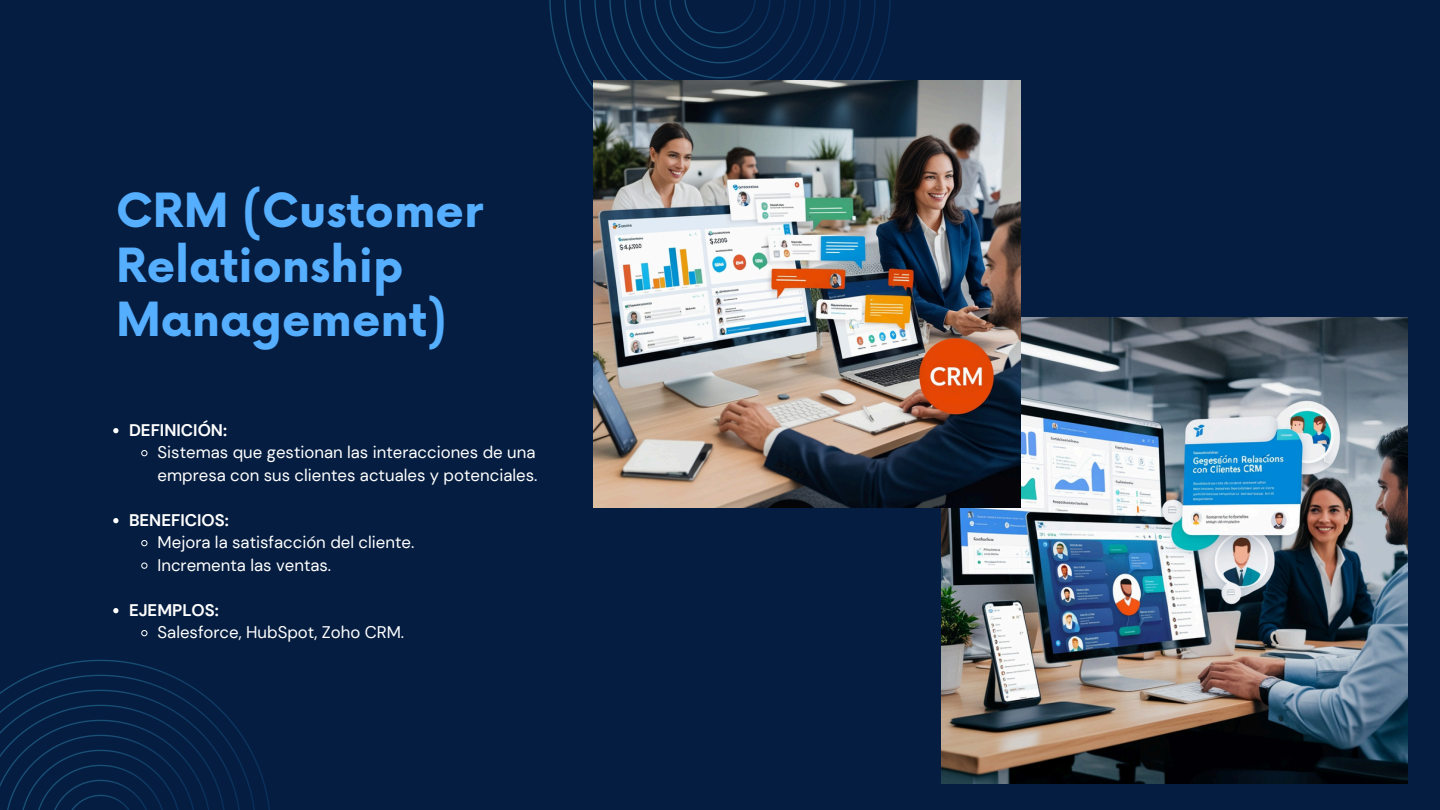
<style>
.page{position:relative;width:1440px;height:810px;background:#051d40}
.page>*{position:absolute;margin:0;border:0;box-sizing:border-box;transform-origin:0 0}
.t1{font:700 45.9px/54.8px "Now";color:#56aeff}
.t2{font:16.8px/22.5px "DM Sans";color:#fff}
.t3{font:700 16.8px "DM Sans";color:#fff}
</style>
<div class="page">
<svg style="left:549px;top:0;width:341px;height:112px"></svg>
<svg style="left:0;top:660px;width:270px;height:150px"></svg>
<img style="left:941px;top:317px;width:466px;height:466px">
<img style="left:593px;top:81px;width:427px;height:427px">
<svg style="left:113px;top:428px;width:5px;height:5px"></svg>
<svg style="left:141px;top:450px;width:7px;height:7px"></svg>
<svg style="left:113px;top:518px;width:5px;height:5px"></svg>
<svg style="left:141px;top:540px;width:7px;height:7px"></svg>
<svg style="left:141px;top:562px;width:7px;height:7px"></svg>
<svg style="left:113px;top:608px;width:5px;height:5px"></svg>
<svg style="left:141px;top:630px;width:7px;height:7px"></svg>
<h1 class="t1" style="left:116px;top:186px;width:368px">CRM (Customer<br>Relationship<br>Management)</h1>
<p class="t3" style="left:129px;top:419px;width:100px">DEFINICIÓN:</p>
<p class="t2" style="left:158px;top:441px;width:381px">Sistemas que gestionan las interacciones de una empresa con sus clientes actuales y potenciales.</p>
<p class="t3" style="left:129px;top:509px;width:101px">BENEFICIOS:</p>
<p class="t2" style="left:158px;top:531px;width:258px">Mejora la satisfacción del cliente.</p>
<p class="t2" style="left:158px;top:554px;width:175px">Incrementa las ventas.</p>
<p class="t3" style="left:129px;top:599px;width:91px">EJEMPLOS:</p>
<p class="t2" style="left:158px;top:621px;width:248px">Salesforce, HubSpot, Zoho CRM.</p>
</div>
